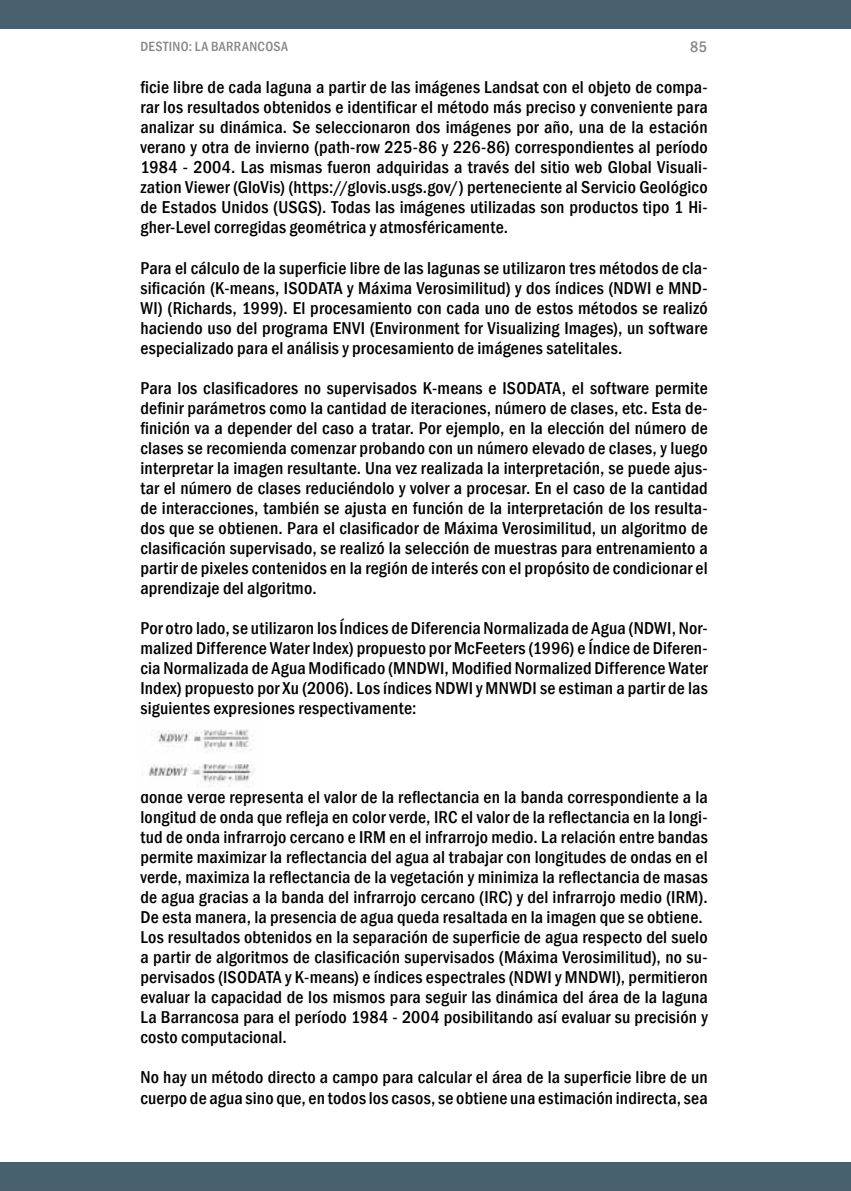
<style>
.page{position:relative;width:851px;height:1191px;background:#fff}
.page>*{position:absolute;margin:0;border:0;box-sizing:border-box;transform-origin:0 0}
.t1{font:500 condensed 17.6px/20px "Franklin Gothic";letter-spacing:.01em;color:#000;text-align:justify}
.t2{font:500 condensed 15.6px "Franklin Gothic";color:#878786}
.t3{font:500 condensed 13.8px "Franklin Gothic";letter-spacing:.025em;color:#878786}
</style>
<div class="page">
<img style="left:142px;top:729px;width:113px;height:58px">
<div style="left:0;top:0;width:850px;height:28px;background:#49606e"></div>
<div style="left:0;top:1162px;width:850px;height:29px;background:#49606e"></div>
<p class="t3" style="left:140px;top:41px;width:149px">DESTINO: LA BARRANCOSA</p>
<p class="t2" style="left:690px;top:41px;width:18px">85</p>
<p class="t1" style="left:140px;top:77px;width:568px">ficie libre de cada laguna a partir de las imágenes Landsat con el objeto de compa&shy;rar los resultados obtenidos e identificar el método más preciso y conveniente para analizar su dinámica. Se seleccionaron dos imágenes por año, una de la estación verano y otra de invierno (path-row 225-86 y 226-86) correspondientes al período 1984 - 2004. Las mismas fueron adquiridas a través del sitio web Global Visuali&shy;zation Viewer (GloVis) (https://glovis.usgs.gov/) perteneciente al Servicio Geológico de Estados Unidos (USGS). Todas las imágenes utilizadas son productos tipo 1 Hi&shy;gher-Level corregidas geométrica y atmosféricamente.</p>
<p class="t1" style="left:140px;top:257px;width:568px">Para el cálculo de la superficie libre de las lagunas se utilizaron tres métodos de cla&shy;sificación (K-means, ISODATA y Máxima Verosimilitud) y dos índices (NDWI e MND-WI) (Richards, 1999). El procesamiento con cada uno de estos métodos se realizó haciendo uso del programa ENVI (Environment for Visualizing Images), un software especializado para el análisis y procesamiento de imágenes satelitales.</p>
<p class="t1" style="left:140px;top:377px;width:568px">Para los clasificadores no supervisados K-means e ISODATA, el software permite definir parámetros como la cantidad de iteraciones, número de clases, etc. Esta de&shy;finición va a depender del caso a tratar. Por ejemplo, en la elección del número de clases se recomienda comenzar probando con un número elevado de clases, y luego interpretar la imagen resultante. Una vez realizada la interpretación, se puede ajus&shy;tar el número de clases reduciéndolo y volver a procesar. En el caso de la cantidad de interacciones, también se ajusta en función de la interpretación de los resulta&shy;dos que se obtienen. Para el clasificador de Máxima Verosimilitud, un algoritmo de clasificación supervisado, se realizó la selección de muestras para entrenamiento a partir de pixeles contenidos en la región de interés con el propósito de condicionar el aprendizaje del algoritmo.</p>
<p class="t1" style="left:140px;top:618px;width:568px">Por otro lado, se utilizaron los Índices de Diferencia Normalizada de Agua (NDWI, Nor&shy;malized Difference Water Index) propuesto por McFeeters (1996) e Índice de Diferen&shy;cia Normalizada de Agua Modificado (MNDWI, Modified Normalized Difference Water Index) propuesto por Xu (2006). Los índices NDWI y MNWDI se estiman a partir de las siguientes expresiones respectivamente:</p>
<p class="t1" style="left:140px;top:787px;width:569px;text-align:left">donde Verde representa el valor de la reflectancia en la banda correspondiente a la longitud de onda que refleja en color verde, IRC el valor de la reflectancia en la longi&shy;tud de onda infrarrojo cercano e IRM en el infrarrojo medio. La relación entre bandas permite maximizar la reflectancia del agua al trabajar con longitudes de ondas en el verde, maximiza la reflectancia de la vegetación y minimiza la reflectancia de masas de agua gracias a la banda del infrarrojo cercano (IRC) y del infrarrojo medio (IRM).<br>De esta manera, la presencia de agua queda resaltada en la imagen que se obtiene.<br>Los resultados obtenidos en la separación de superficie de agua respecto del suelo a partir de algoritmos de clasificación supervisados (Máxima Verosimilitud), no su&shy;pervisados (ISODATA y K-means) e índices espectrales (NDWI y MNDWI), permitieron evaluar la capacidad de los mismos para seguir las dinámica del área de la laguna La Barrancosa para el período 1984 - 2004 posibilitando así evaluar su precisión y costo computacional.</p>
<p class="t1" style="left:140px;top:1067px;width:568px">No hay un método directo a campo para calcular el área de la superficie libre de un cuerpo de agua sino que, en todos los casos, se obtiene una estimación indirecta, sea</p>
</div>
